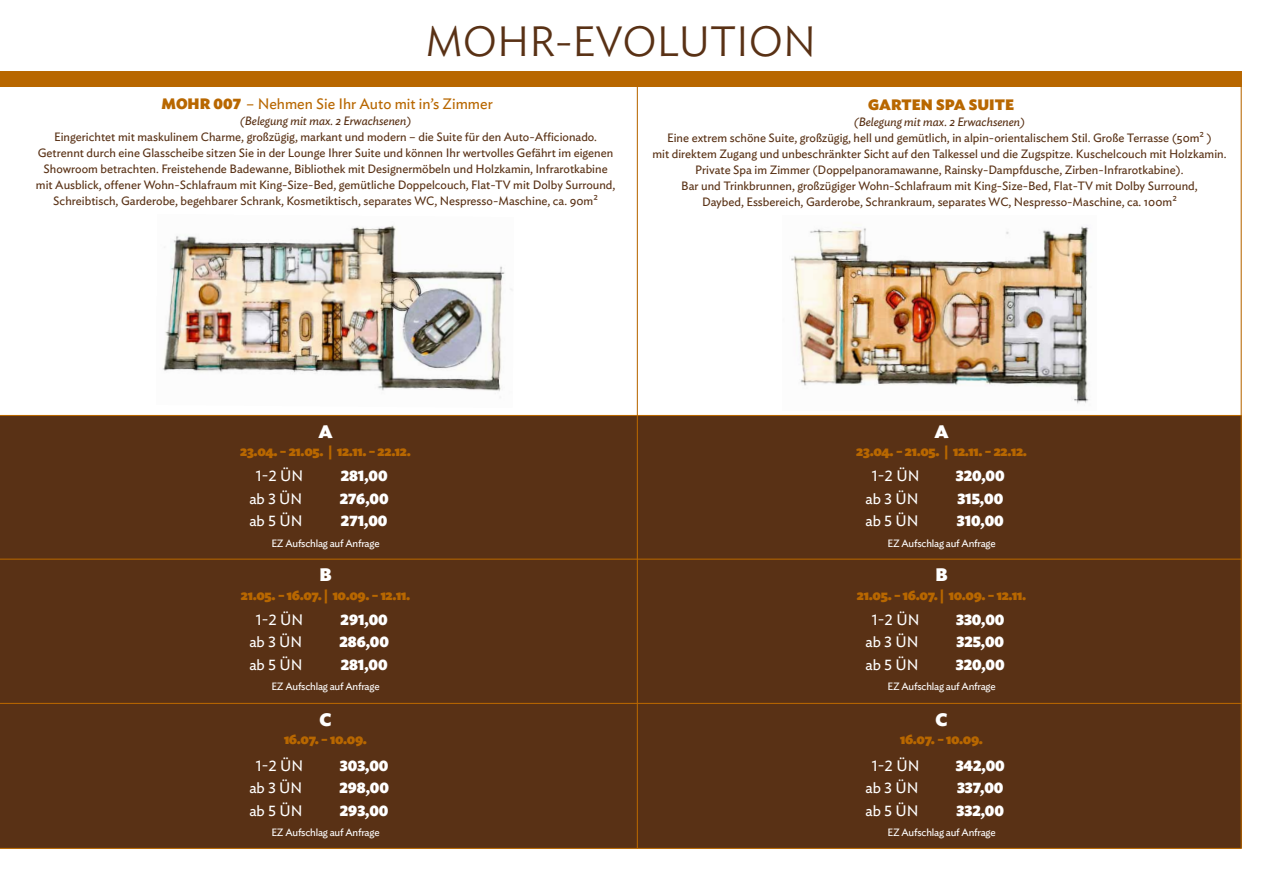
<style>
.page{position:relative;width:1263px;height:893px;background:#fff}
.page>*{position:absolute;margin:0;border:0;box-sizing:border-box;transform-origin:0 0}
.t1{font:300 42px "Ideal Sans";color:#593115}
.t2{font:900 18px "Ideal Sans";color:#fff}
.t3{font:900 15px/22.5px "Ideal Sans";color:#fff;text-align:justify}
.t4{font:15px/22.5px "Ideal Sans";color:#fff;text-align:center}
.t5{font:15px "Ideal Sans";color:#b86700}
.t6{font:900 15px "Ideal Sans";color:#b86700}
.t7{font:900 14.25px "Ideal Sans";color:#b86700}
.t8{font:12px/15.9px "Ideal Sans";color:#593115;text-align:center}
.t9{font:italic 12px "Ideal Sans";color:#593115}
.t10{font:10.5px "Ideal Sans";letter-spacing:-.02em;color:#fff}
.s1{font-weight:900}
</style>
<div class="page">
<div style="left:0;top:415px;width:1242px;height:433px;background:#593115"></div>
<img style="left:791px;top:226px;width:298px;height:178px">
<img style="left:162px;top:225px;width:350px;height:166px">
<hr style="left:637px;top:71px;width:1px;height:777px;background:#b86700">
<hr style="left:1241px;top:82px;width:1px;height:766px;background:#b86700">
<div style="left:0;top:71px;width:1242px;height:16px;background:#b86700"></div>
<hr style="left:0;top:703px;width:1242px;height:1px;background:#b86700">
<hr style="left:0;top:848px;width:1242px;height:1px;background:#b86700">
<hr style="left:0;top:559px;width:1242px;height:1px;background:#b86700">
<hr style="left:0;top:415px;width:1242px;height:1px;background:#b86700">
<h1 class="t1" style="left:425px;top:9px;width:384px">MOHR-EVOLUTI ON</h1>
<p class="t5" style="left:162px;top:93px;width:333px"><span class="s1">MOHR 007</span> – Nehmen Sie Ihr Auto mit in’s Zimmer</p>
<p class="t9" style="left:240px;top:112px;width:173px">(Belegung mit max. 2 Erwachsenen)</p>
<p class="t8" style="left:36px;top:128px;width:581px">Eingerichtet mit maskulinem Charme, großzügig, markant und modern – die Suite für den Auto-Afficionado.<br>Getrennt durch eine Glasscheibe sitzen Sie in der Lounge Ihrer Suite und können Ihr wertvolles Gefährt im eigenen Showroom betrachten. Freistehende Badewanne, Bibliothek mit Designermöbeln und Holzkamin, Infrarotkabine mit Ausblick, offener Wohn-Schlafraum mit King-Size-Bed, gemütliche Doppelcouch, Flat-TV mit Dolby Surround, Schreibtisch, Garderobe, begehbarer Schrank, Kosmetiktisch, separates WC, Nespresso-Maschine, ca. 90m²</p>
<p class="t6" style="left:868px;top:93px;width:13px">GAR</p>
<p class="t6" style="left:902px;top:93px;width:114px">TEN SPA SUITE</p>
<p class="t9" style="left:854px;top:113px;width:173px">(Belegung mit max. 2 Erwachsenen)</p>
<p class="t8" style="left:652px;top:129px;width:576px">Eine extrem schöne Suite, großzügig, hell und gemütlich, in alpin-orientalischem Stil. Große Terrasse (50m² )<br>mit direktem Zugang und unbeschränkter Sicht auf den Talkessel und die Zugspitze. Kuschelcouch mit Holzkamin.<br>Private Spa im Zimmer (Doppelpanoramawanne, Rainsky-Dampfdusche, Zirben-Infrarotkabine).<br>Bar und Trinkbrunnen, großzügiger Wohn-Schlafraum mit King-Size-Bed, Flat-TV mit Dolby Surround,<br>Daybed, Essbereich, Garderobe, Schrankraum, separates WC, Nespresso-Maschine, ca. 100m²</p>
<h2 class="t2" style="left:318px;top:417px;width:16px">A</h2>
<h2 class="t2" style="left:934px;top:417px;width:16px">A</h2>
<p class="t7" style="left:240px;top:440px;width:172px">23.04. – 21.05. | 12.11. – 22.12.</p>
<p class="t7" style="left:856px;top:440px;width:172px">23.04. – 21.05. | 12.11. – 22.12.</p>
<p class="t4" style="left:249px;top:464px;width:55px">1-2 ÜN ab 3 ÜN ab 5 ÜN</p>
<p class="t4" style="left:865px;top:464px;width:55px">1-2 ÜN ab 3 ÜN ab 5 ÜN</p>
<p class="t3" style="left:340px;top:463px;width:50px">281,00<br>276,00<br>271,00</p>
<p class="t3" style="left:956px;top:463px;width:50px">320,00<br>315,00<br>310,00</p>
<p class="t10" style="left:271px;top:535px;width:110px">EZ Aufschlag auf Anfrage</p>
<p class="t10" style="left:887px;top:535px;width:110px">EZ Aufschlag auf Anfrage</p>
<h2 class="t2" style="left:319px;top:560px;width:14px">B</h2>
<h2 class="t2" style="left:935px;top:560px;width:14px">B</h2>
<p class="t7" style="left:241px;top:583px;width:171px">21.05. – 16.07. | 10.09. – 12.11.</p>
<p class="t7" style="left:857px;top:583px;width:171px">21.05. – 16.07. | 10.09. – 12.11.</p>
<p class="t4" style="left:249px;top:607px;width:55px">1-2 ÜN ab 3 ÜN ab 5 ÜN</p>
<p class="t3" style="left:339px;top:607px;width:51px">291,00<br>286,00<br>281,00</p>
<p class="t10" style="left:271px;top:679px;width:110px">EZ Aufschlag auf Anfrage</p>
<p class="t4" style="left:865px;top:607px;width:55px">1-2 ÜN ab 3 ÜN ab 5 ÜN</p>
<p class="t3" style="left:956px;top:607px;width:50px">330,00<br>325,00<br>320,00</p>
<p class="t10" style="left:887px;top:679px;width:110px">EZ Aufschlag auf Anfrage</p>
<h2 class="t2" style="left:319px;top:705px;width:14px">C</h2>
<h2 class="t2" style="left:935px;top:705px;width:14px">C</h2>
<p class="t7" style="left:284px;top:728px;width:84px">16.07. – 10.09.</p>
<p class="t7" style="left:900px;top:728px;width:84px">16.07. – 10.09.</p>
<p class="t4" style="left:249px;top:753px;width:55px">1-2 ÜN ab 3 ÜN ab 5 ÜN</p>
<p class="t3" style="left:339px;top:753px;width:51px">303,00<br>298,00<br>293,00</p>
<p class="t10" style="left:271px;top:824px;width:110px">EZ Aufschlag auf Anfrage</p>
<p class="t4" style="left:865px;top:753px;width:55px">1-2 ÜN ab 3 ÜN ab 5 ÜN</p>
<p class="t3" style="left:956px;top:753px;width:51px">342,00<br>337,00<br>332,00</p>
<p class="t10" style="left:887px;top:824px;width:110px">EZ Aufschlag auf Anfrage</p>
</div>
